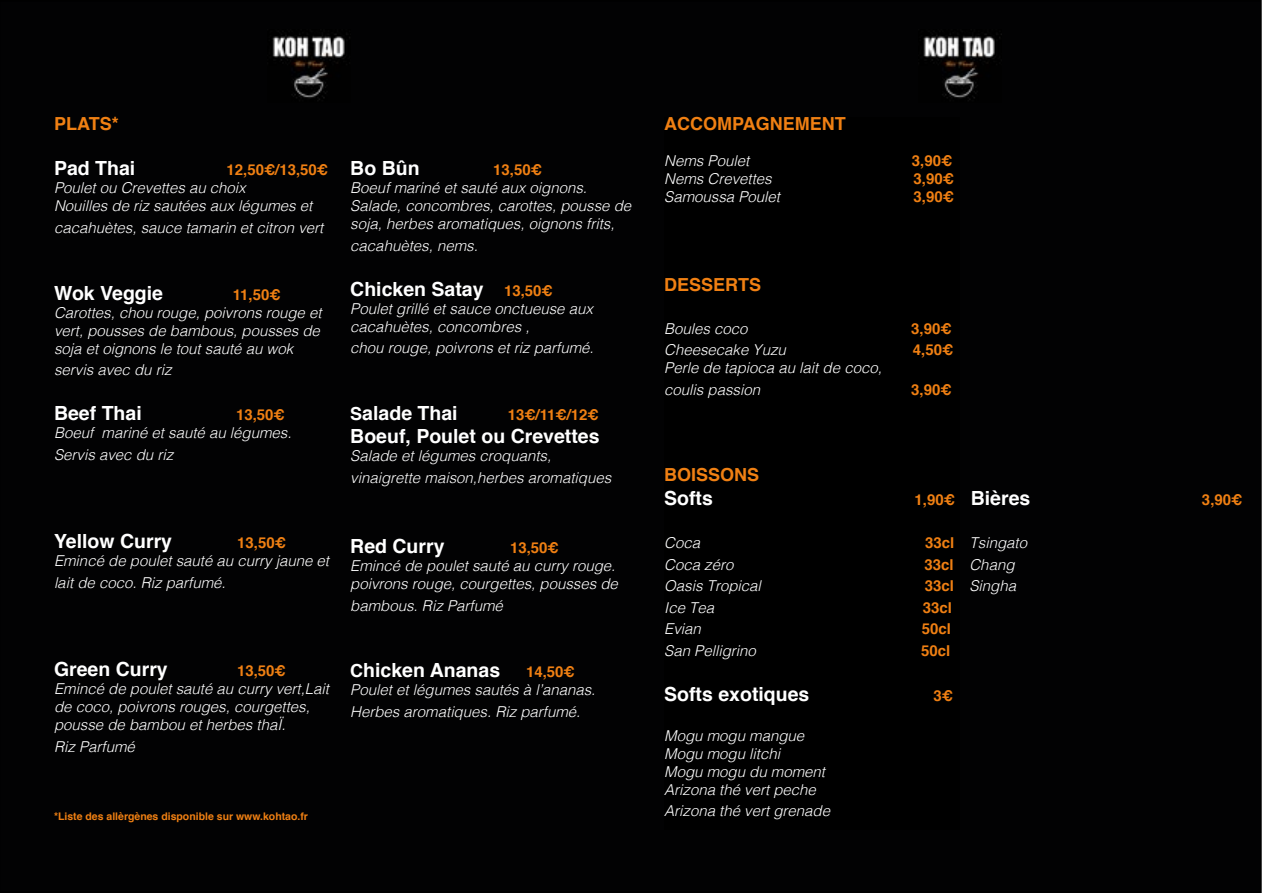
<style>
.page{position:relative;width:1263px;height:893px;background:#fff}
.page>*{position:absolute;margin:0;border:0;box-sizing:border-box;transform-origin:0 0}
.t1{font:700 19.5px "Helvetica";color:#fff}
.t2{font:700 18px "Helvetica";color:#f08013}
.t3{font:italic 300 15px/18px "Helvetica";color:#fff}
.t4{font:700 15px "Helvetica";color:#f08013}
.t5{font:700 10.5px "Helvetica";color:#f08013}
.s1{font-size:15px;color:#f08013}
.s2{font-size:18px}
</style>
<div class="page">
<div style="left:0;top:0;width:1262px;height:893px;background:#020203"></div>
<img style="left:918px;top:30px;width:83px;height:72px">
<img style="left:268px;top:30px;width:83px;height:72px">
<div style="left:664px;top:117px;width:295px;height:712px;background:#000"></div>
<div style="left:965px;top:117px;width:288px;height:712px;background:#020203"></div>
<p class="t2" style="left:54px;top:110px;width:66px">PLATS*</p>
<h1 class="t1" style="left:54px;top:153px;width:83px">Pad Thai</h1>
<p class="t4" style="left:227px;top:158px;width:103px">12,50€/13,50€</p>
<p class="t3" style="left:54px;top:178px;width:260px">Poulet ou Crevettes au choix<br>Nouilles de riz sautées aux légumes et</p>
<p class="t3" style="left:54px;top:218px;width:271px">cacahuètes, sauce tamarin et citron vert</p>
<h1 class="t1" style="left:54px;top:277px;width:111px">Wok Veggie</h1>
<p class="t4" style="left:233px;top:282px;width:49px">11,50€</p>
<p class="t3" style="left:54px;top:302px;width:269px;text-align:justify">Carottes, chou rouge, poivrons rouge et vert, pousses de bambous, pousses de soja et oignons le tout sauté au wok</p>
<p class="t3" style="left:54px;top:360px;width:119px">servis avec du riz</p>
<h1 class="t1" style="left:54px;top:398px;width:89px">Beef Thai</h1>
<p class="t4" style="left:236px;top:403px;width:50px">13,50€</p>
<p class="t3" style="left:54px;top:421px;width:239px;line-height:21.6px">Boeuf mariné et sauté au légumes.<br>Servis avec du riz</p>
<h1 class="t1" style="left:54px;top:525px;width:120px">Yellow Curry</h1>
<p class="t4" style="left:237px;top:531px;width:50px">13,50€</p>
<p class="t3" style="left:54px;top:549px;width:277px;line-height:21.6px">Emincé de poulet sauté au curry jaune et lait de coco. Riz parfumé.</p>
<h1 class="t1" style="left:54px;top:653px;width:115px">Green Curry</h1>
<p class="t4" style="left:237px;top:658px;width:50px">13,50€</p>
<p class="t3" style="left:54px;top:679px;width:277px">Emincé de poulet sauté au curry vert,Lait de coco, poivrons rouges, courgettes, pousse de bambou et herbes thaÏ.</p>
<p class="t3" style="left:54px;top:736px;width:82px">Riz Parfumé</p>
<h1 class="t1" style="left:350px;top:152px;width:71px">Bo Bûn</h1>
<p class="t4" style="left:493px;top:158px;width:50px">13,50€</p>
<p class="t3" style="left:350px;top:178px;width:282px">Boeuf mariné et sauté aux oignons.<br>Salade, concombres, carottes, pousse de soja, herbes aromatiques, oignons frits,</p>
<p class="t3" style="left:350px;top:235px;width:129px">cacahuètes, nems.</p>
<h1 class="t1" style="left:350px;top:273px;width:204px">Chicken Satay <span class="s1">13,50€</span></h1>
<p class="t3" style="left:350px;top:298px;width:244px">Poulet grillé et sauce onctueuse aux cacahuètes, concombres ,</p>
<p class="t3" style="left:350px;top:338px;width:245px">chou rouge, poivrons et riz parfumé.</p>
<h1 class="t1" style="left:350px;top:397px;width:109px"><span class="s2">S</span>alade Thai</h1>
<p class="t4" style="left:508px;top:402px;width:93px">13€/11€/12€</p>
<h1 class="t1" style="left:350px;top:421px;width:251px">Boeuf, Poulet ou Crevettes</h1>
<p class="t3" style="left:350px;top:444px;width:262px;line-height:21.6px">Salade et légumes croquants, vinaigrette maison,herbes aromatiques</p>
<h1 class="t1" style="left:350px;top:530px;width:96px">Red Curry</h1>
<p class="t4" style="left:510px;top:536px;width:50px">13,50€</p>
<p class="t3" style="left:350px;top:556px;width:269px">Emincé de poulet sauté au curry rouge. poivrons rouge, courgettes, pousses de</p>
<p class="t3" style="left:350px;top:595px;width:154px">bambous. Riz Parfumé</p>
<h1 class="t1" style="left:350px;top:655px;width:151px"><span class="s2">C</span>hicken Ananas</h1>
<p class="t4" style="left:526px;top:660px;width:50px">14,50€</p>
<p class="t3" style="left:350px;top:678px;width:247px;line-height:21.6px">Poulet et légumes sautés à l’ananas.<br>Herbes aromatiques. Riz parfumé.</p>
<p class="t5" style="left:54px;top:808px;width:256px">*Liste des allèrgènes disponible sur www.kohtao.fr</p>
<p class="t2" style="left:664px;top:110px;width:183px">ACCOMPAGNEMENT</p>
<p class="t3" style="left:664px;top:151px;width:87px">Nems Poulet</p>
<p class="t4" style="left:912px;top:149px;width:42px">3,90€</p>
<p class="t3" style="left:664px;top:169px;width:109px">Nems Crevettes</p>
<p class="t4" style="left:913px;top:167px;width:42px">3,90€</p>
<p class="t3" style="left:664px;top:187px;width:117px">Samoussa Poulet</p>
<p class="t4" style="left:913px;top:185px;width:42px">3,90€</p>
<p class="t2" style="left:664px;top:270px;width:99px">DESSERTS</p>
<p class="t3" style="left:664px;top:319px;width:85px">Boules coco</p>
<p class="t4" style="left:911px;top:316px;width:42px">3,90€</p>
<p class="t3" style="left:664px;top:340px;width:123px">Cheesecake Yuzu</p>
<p class="t4" style="left:913px;top:338px;width:42px">4,50€</p>
<p class="t3" style="left:664px;top:356px;width:219px;line-height:21.6px">Perle de tapioca au lait de coco, coulis passion</p>
<p class="t4" style="left:911px;top:378px;width:42px">3,90€</p>
<p class="t2" style="left:664px;top:461px;width:97px">BOISSONS</p>
<h1 class="t1" style="left:664px;top:482px;width:50px">Softs</h1>
<p class="t4" style="left:914px;top:487px;width:42px">1,90€</p>
<p class="t3" style="left:664px;top:533px;width:37px">Coca</p>
<p class="t4" style="left:925px;top:531px;width:31px">33cl</p>
<p class="t3" style="left:664px;top:554px;width:71px">Coca zéro</p>
<p class="t4" style="left:924px;top:552px;width:31px">33cl</p>
<p class="t3" style="left:664px;top:576px;width:98px">Oasis Tropical</p>
<p class="t4" style="left:925px;top:574px;width:31px">33cl</p>
<p class="t3" style="left:664px;top:598px;width:52px">Ice Tea</p>
<p class="t4" style="left:923px;top:595px;width:31px">33cl</p>
<p class="t3" style="left:664px;top:619px;width:38px">Evian</p>
<p class="t4" style="left:922px;top:617px;width:31px">50cl</p>
<p class="t3" style="left:664px;top:641px;width:93px">San Pelligrino</p>
<p class="t4" style="left:921px;top:639px;width:31px">50cl</p>
<h1 class="t1" style="left:664px;top:678px;width:147px">Softs exotiques</h1>
<p class="t4" style="left:933px;top:684px;width:21px">3€</p>
<p class="t3" style="left:664px;top:725px;width:162px">Mogu mogu mangue<br>Mogu mogu litchi<br>Mogu mogu du moment<br>Arizona thé vert peche</p>
<p class="t3" style="left:664px;top:801px;width:167px">Arizona thé vert grenade</p>
<h1 class="t1" style="left:971px;top:482px;width:61px">Bières</h1>
<p class="t4" style="left:1202px;top:487px;width:42px">3,90€</p>
<p class="t3" style="left:969px;top:531px;width:59px;line-height:21.6px">Tsingato<br>Chang<br>Singha</p>
</div>
